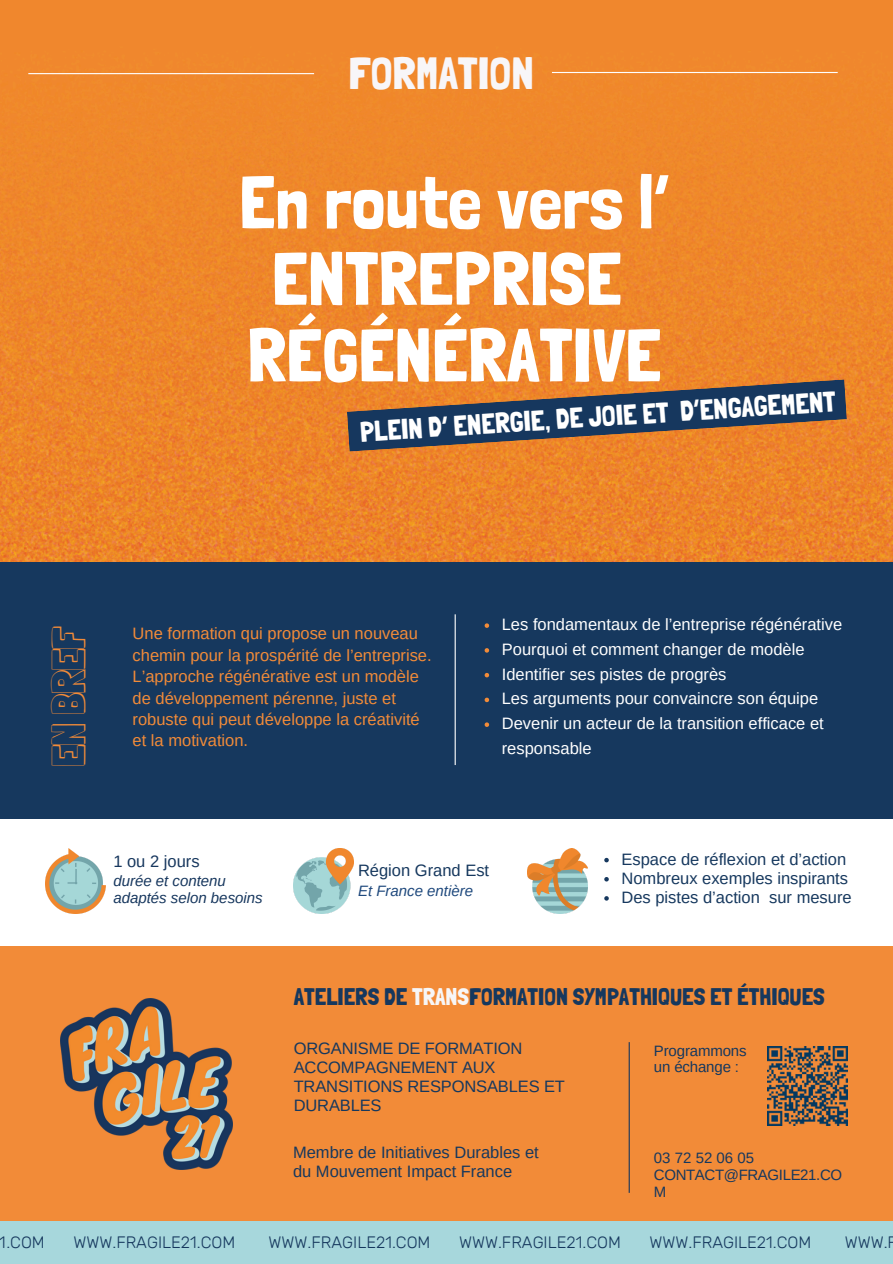
<style>
.page{position:relative;width:893px;height:1264px;background:#fff}
.page>*{position:absolute;margin:0;border:0;box-sizing:border-box;transform-origin:0 0}
.t1{font:75px/76.5px "Londrina Solid";color:#fff;text-align:center}
.t2{font:45px "Londrina Solid";color:#f8f6f8}
.t3{font:45px "Londrina Shadow";color:#f28b39}
.t4{font:28.5px "Londrina Solid";color:#fff}
.t5{font:24px "Londrina Solid";color:#16385e}
.t6{font:16.5px/19.2px "Arimo";color:#16385e}
.t7{font:16.5px/24.8px "Arimo";color:#fff}
.t8{font:16.5px/21.3px "Arimo";color:#f28b39}
.t9{font:300 16.5px "Rubik";color:#16385e}
.t10{font:16.5px "Arimo";color:#17375e}
.t11{font:15px/16.8px "Arimo";letter-spacing:-.01em;color:#16385e}
.t12{font:italic 15px "Arimo";color:#17375e}
.t13{font:italic 15px "Arimo";color:#1f497d}
.s1{color:#f7f6f7}
</style>
<div class="page">
<img style="left:0;top:0;width:892px;height:562px">
<div style="left:0;top:818px;width:892px;height:402px;background:#f28b38"></div>
<div style="left:0;top:1220px;width:892px;height:43px;background:#a7d7dc"></div>
<img style="left:60px;top:998px;width:173px;height:171px">
<img style="left:767px;top:1046px;width:79px;height:79px">
<div style="left:0;top:562px;width:892px;height:272px;background:#16385e"></div>
<svg style="left:484px;top:623px;width:5px;height:5px"></svg>
<svg style="left:484px;top:648px;width:5px;height:4px"></svg>
<svg style="left:484px;top:673px;width:5px;height:4px"></svg>
<svg style="left:484px;top:697px;width:5px;height:5px"></svg>
<svg style="left:484px;top:722px;width:5px;height:5px"></svg>
<div style="left:0;top:818px;width:892px;height:127px;background:#fff"></div>
<svg style="left:604px;top:857px;width:4px;height:5px"></svg>
<svg style="left:604px;top:877px;width:4px;height:4px"></svg>
<svg style="left:604px;top:896px;width:4px;height:4px"></svg>
<img style="left:46px;top:848px;width:59px;height:65px">
<img style="left:293px;top:848px;width:60px;height:65px">
<img style="left:527px;top:848px;width:60px;height:65px">
<svg style="left:347px;top:379px;width:499px;height:72px;background:#775a46"></svg>
<hr style="left:28px;top:73px;width:286px;height:1px;background:#fff">
<hr style="left:551px;top:72px;width:286px;height:1px;background:#fff">
<hr style="left:454px;top:614px;width:1px;height:151px;background:#fff">
<hr style="left:628px;top:1042px;width:1px;height:150px;background:#16375e">
<p class="t2" style="left:348px;top:46px;width:187px">FORMATION</p>
<p class="t1" style="left:239px;top:164px;width:431px">En route vers l’<br>ENTREPRISE<br>RÉGÉNÉRATIVE</p>
<h4 class="t4" style="left:359px;top:416px;width:478px;rotate:-4deg">PLEIN D’ ENERGIE, DE JOIE ET D’ENGAGEMENT</h4>
<p class="t3" style="left:41px;top:767px;width:143px;rotate:-90deg">EN BREF</p>
<p class="t8" style="left:133px;top:623px;width:300px">Une formation qui propose un nouveau chemin pour la prospérité de l’entreprise.<br>L’approche régénérative est un modèle de développement pérenne, juste et robuste qui peut développe la créativité et la motivation.</p>
<p class="t7" style="left:501px;top:612px;width:342px">Les fondamentaux de l’entreprise régénérative</p>
<p class="t7" style="left:501px;top:636px;width:304px">Pourquoi et comment changer de modèle</p>
<p class="t7" style="left:501px;top:661px;width:226px">Identifier ses pistes de progrès</p>
<p class="t7" style="left:501px;top:686px;width:318px">Les arguments pour convaincre son équipe</p>
<p class="t7" style="left:501px;top:711px;width:323px">Devenir un acteur de la transition efficace et responsable</p>
<h5 class="t10" style="left:113px;top:852px;width:88px">1 ou 2 jours</h5>
<p class="t12" style="left:113px;top:872px;width:114px">durée et contenu</p>
<p class="t12" style="left:113px;top:889px;width:151px">adaptés selon besoins</p>
<p class="t6" style="left:358px;top:861px;width:133px">Région Grand Est</p>
<h5 class="t13" style="left:358px;top:882px;width:117px">Et France entière</h5>
<p class="t6" style="left:621px;top:849px;width:226px">Espace de réflexion et d’action</p>
<p class="t6" style="left:621px;top:868px;width:228px">Nombreux exemples inspirants</p>
<p class="t6" style="left:621px;top:887px;width:232px">Des pistes d’action sur mesure</p>
<h2 class="t5" style="left:294px;top:982px;width:532px">ATELIERS DE <span class="s1">TRANS</span>FORMATION SYMPATHIQUES ET ÉTHIQUES</h2>
<h1 class="t6" style="left:293px;top:1038px;width:272px">ORGANISME DE FORMATION<br>ACCOMPAGNEMENT AUX<br>TRANSITIONS RESPONSABLES ET<br>DURABLES</h1>
<h3 class="t6" style="left:293px;top:1142px;width:247px">Membre de Initiatives Durables et du Mouvement Impact France</h3>
<h2 class="t11" style="left:653px;top:1042px;width:94px;line-height:15.8px">Programmons un échange :</h2>
<p class="t11" style="left:653px;top:1149px;width:190px">03 72 52 06 05<br>CONTACT@FRAGILE21.CO<br>M</p>
<p class="t9" style="left:0;top:1232px;width:46px">1.COM</p>
<h5 class="t9" style="left:73px;top:1232px;width:163px">WWW.FRAGILE21.COM</h5>
<h5 class="t9" style="left:268px;top:1232px;width:163px">WWW.FRAGILE21.COM</h5>
<h5 class="t9" style="left:459px;top:1232px;width:163px">WWW.FRAGILE21.COM</h5>
<h5 class="t9" style="left:649px;top:1232px;width:163px">WWW.FRAGILE21.COM</h5>
<p class="t9" style="left:844px;top:1232px;width:54px">WWW.F</p>
</div>
